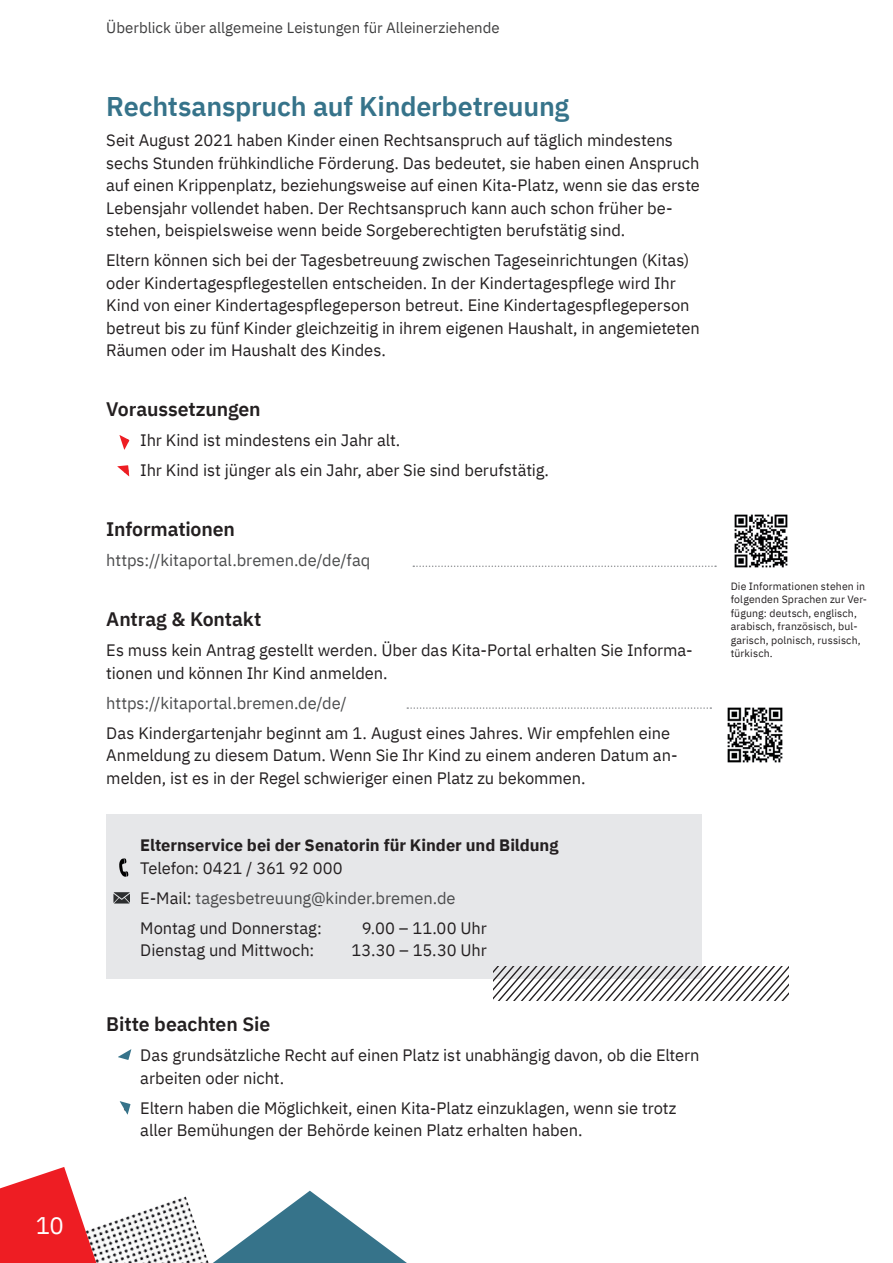
<style>
.page{position:relative;width:893px;height:1263px;background:#fff}
.page>*{position:absolute;margin:0;border:0;box-sizing:border-box;transform-origin:0 0}
.H2-Ueberschrift{font:600 27px "IBM Plex Sans";letter-spacing:-.01em;color:#36738a}
.t1{font:24px "IBM Plex Sans";color:#fff}
.H3-Ueberschrift{font:600 19.5px "IBM Plex Sans";letter-spacing:-.005em;color:#231f20}
.p-Fliesstext{font:16.5px/22.5px "IBM Plex Sans";letter-spacing:-.005em;color:#231f20}
.p-FliesstextAbstand_davor_1{font:16.5px/22.5px "IBM Plex Sans";letter-spacing:-.005em;color:#231f20}
.p-Fliesstext-2{font:16.5px "IBM Plex Sans";letter-spacing:-.005em;color:#4b4c4d}
.p-ohne_absatz{font:16.5px "IBM Plex Sans";letter-spacing:-.005em;color:#231f20}
.p-FliesstextAbstand_davor_1-2{font:700 16.5px "IBM Plex Sans";color:#231f20}
.p-ohne_absatz-2{font:16.5px "IBM Plex Sans";letter-spacing:-.005em;color:#4b4c4d}
.t2{font:15px "IBM Plex Sans";color:#3e3e3f}
.fliesstext_9{font:10.5px/13.5px "IBM Plex Sans";letter-spacing:.015em;color:#231f20}
.s1{color:#231f20}
</style>
<div class="page">
<img style="left:124px;top:1212px;width:15px;height:51px">
<svg style="left:0;top:1167px;width:124px;height:96px"></svg>
<svg style="left:139px;top:1191px;width:268px;height:72px"></svg>
<img style="left:734px;top:514px;width:54px;height:54px">
<svg style="left:413px;top:565px;width:303px;height:2px"></svg>
<svg style="left:407px;top:707px;width:304px;height:2px"></svg>
<img style="left:727px;top:707px;width:56px;height:56px">
<svg style="left:119px;top:435px;width:10px;height:15px"></svg>
<svg style="left:117px;top:465px;width:12px;height:11px"></svg>
<div style="left:106px;top:814px;width:596px;height:165px;background:#e6e7e9"></div>
<svg style="left:114px;top:892px;width:16px;height:11px"></svg>
<svg style="left:118px;top:1049px;width:13px;height:11px"></svg>
<svg style="left:120px;top:1101px;width:10px;height:13px"></svg>
<svg style="left:493px;top:966px;width:295px;height:34px"></svg>
<svg style="left:119px;top:858px;width:9px;height:19px"></svg>
<h2 class="t1" style="left:36px;top:1207px;width:30px">10</h2>
<p class="t2" style="left:106px;top:16px;width:395px">Überblick über allgemeine Leistungen für Alleinerziehende</p>
<h2 class="H2-Ueberschrift" style="left:106px;top:85px;width:464px">Rechtsanspruch auf Kinderbetreuung</h2>
<p class="p-Fliesstext" style="left:106px;top:128px;width:595px">Seit August 2021 haben Kinder einen Rechtsanspruch auf täglich mindestens sechs Stunden frühkindliche Förderung. Das bedeutet, sie haben einen Anspruch auf einen Krippenplatz, beziehungsweise auf einen Kita-Platz, wenn sie das erste Lebensjahr vollendet haben. Der Rechtsanspruch kann auch schon früher be&shy;stehen, beispielsweise wenn beide Sorgeberechtigten berufstätig sind.</p>
<p class="p-Fliesstext" style="left:106px;top:248px;width:595px">Eltern können sich bei der Tagesbetreuung zwischen Tageseinrichtungen (Kitas) oder Kindertagespflegestellen entscheiden. In der Kindertagespflege wird Ihr Kind von einer Kindertagespflegeperson betreut. Eine Kindertagespflegeperson betreut bis zu fünf Kinder gleichzeitig in ihrem eigenen Haushalt, in angemieteten Räumen oder im Haushalt des Kindes.</p>
<h3 class="H3-Ueberschrift" style="left:106px;top:394px;width:156px">Voraussetzungen</h3>
<p class="p-Fliesstext" style="left:123px;top:428px;width:279px">• Ihr Kind ist mindestens ein Jahr alt.</p>
<p class="p-Fliesstext" style="left:123px;top:458px;width:427px">• Ihr Kind ist jünger als ein Jahr, aber Sie sind berufstätig.</p>
<h3 class="H3-Ueberschrift" style="left:106px;top:514px;width:130px">Informationen</h3>
<p class="p-Fliesstext-2" style="left:106px;top:548px;width:266px">https://kitaportal.bremen.de/de/faq</p>
<h3 class="H3-Ueberschrift" style="left:106px;top:604px;width:157px">Antrag &amp; Kontakt</h3>
<p class="p-Fliesstext" style="left:106px;top:638px;width:588px">Es muss kein Antrag gestellt werden. Über das Kita-Portal erhalten Sie Informa&shy;tionen und können Ihr Kind anmelden.</p>
<p class="p-ohne_absatz-2" style="left:106px;top:690px;width:242px">https://kitaportal.bremen.de/de/</p>
<p class="p-FliesstextAbstand_davor_1" style="left:106px;top:720px;width:573px">Das Kindergartenjahr beginnt am 1. August eines Jahres. Wir empfehlen eine<br>Anmeldung zu diesem Datum. Wenn Sie Ihr Kind zu einem anderen Datum an&shy;melden, ist es in der Regel schwieriger einen Platz zu bekommen.</p>
<p class="p-FliesstextAbstand_davor_1-2" style="left:140px;top:832px;width:420px">Elternservice bei der Senatorin für Kinder und Bildung</p>
<p class="p-Fliesstext" style="left:140px;top:855px;width:204px">Telefon: 0421 / 361 92 000</p>
<p class="p-Fliesstext-2" style="left:140px;top:885px;width:317px"><span class="s1">E-Mail:</span> tagesbetreuung@kinder.bremen.de</p>
<p class="p-ohne_absatz" style="left:140px;top:915px;width:183px">Montag und Donnerstag:</p>
<p class="p-ohne_absatz" style="left:362px;top:915px;width:126px">9.00 – 11.00 Uhr</p>
<p class="p-ohne_absatz" style="left:140px;top:938px;width:175px">Dienstag und Mittwoch:</p>
<p class="p-ohne_absatz" style="left:351px;top:938px;width:137px">13.30 – 15.30 Uhr</p>
<h3 class="H3-Ueberschrift" style="left:106px;top:1009px;width:165px">Bitte beachten Sie</h3>
<p class="p-Fliesstext" style="left:140px;top:1043px;width:561px;text-indent:-17px">• Das grundsätzliche Recht auf einen Platz ist unabhängig davon, ob die Eltern arbeiten oder nicht.</p>
<p class="p-Fliesstext" style="left:140px;top:1095px;width:538px;text-indent:-17px">• Eltern haben die Möglichkeit, einen Kita-Platz einzuklagen, wenn sie trotz aller Bemühungen der Behörde keinen Platz erhalten haben.</p>
<p class="fliesstext_9" style="left:731px;top:578px;width:138px">Die Informationen stehen in folgenden Sprachen zur Ver&shy;fügung: deutsch, englisch, arabisch, französisch, bul&shy;garisch, polnisch, russisch, türkisch.</p>
</div>
